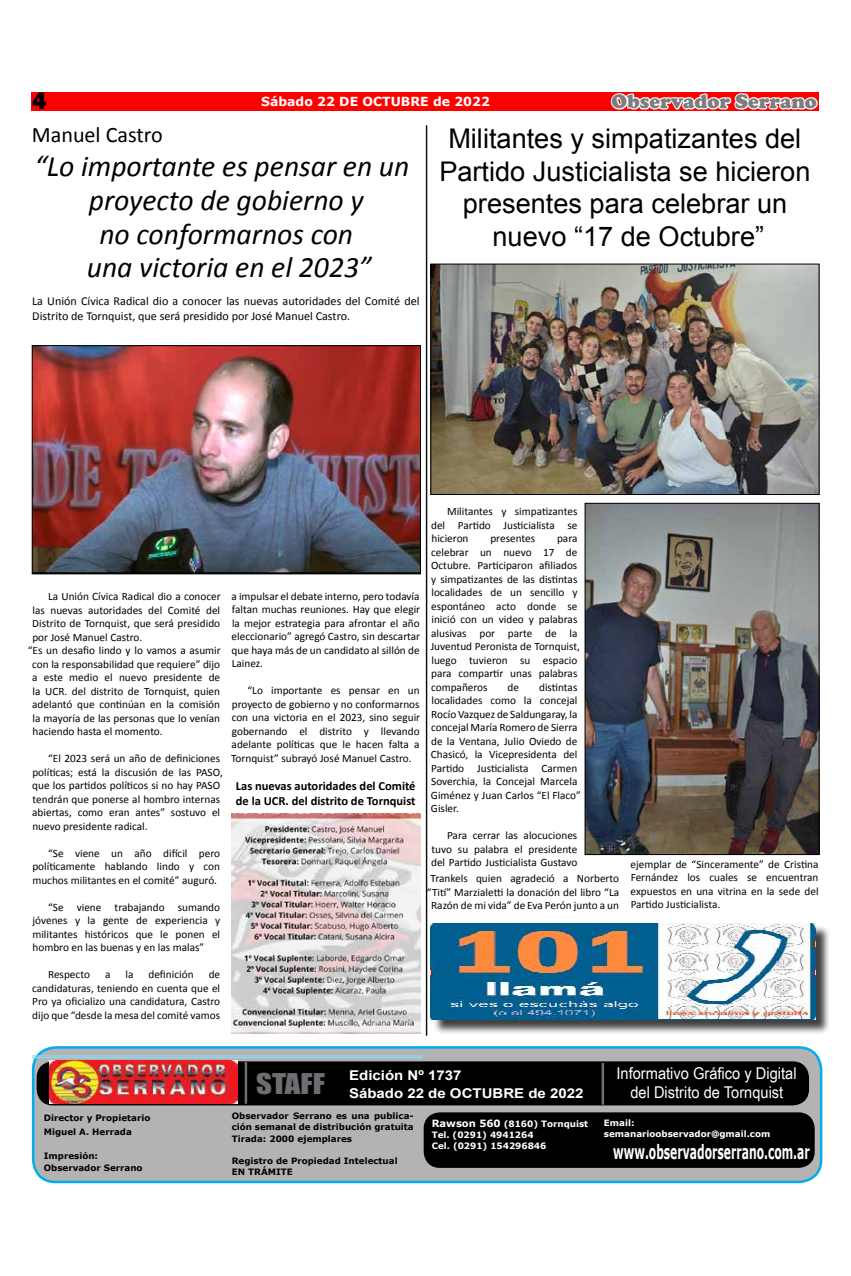
<style>
.page{position:relative;width:851px;height:1276px;background:#fff}
.page>*{position:absolute;margin:0;border:0;box-sizing:border-box;transform-origin:0 0}
.t1{font:italic 29.62px/33.8px "Calibri";color:#000;text-align:center}
.t2{font:27.12px/32.5px "Arial";color:#000;text-align:center}
.t3{font:26.25px "Impact";color:#6d6e71;scale:1.17 1}
.t4{font:800 24.62px "Franklin Gothic";color:#000}
.t5{font:22.12px "Calibri";color:#000}
.t6{font:900 20px "Cooper";color:#7c7d80}
.t7{font:700 19.75px "Verdana";color:#fff;scale:.55 1}
.t8{font:16.25px/19.5px "Arial Narrow";color:#fff;text-align:center;scale:1.1 1}
.t9{font:700 13.5px/18px "Arial";color:#fff;scale:1.11 1}
.t10{font:700 12.5px/15px "Calibri";color:#000}
.t11{font:700 12.5px "Verdana";color:#fff}
.t12{font:12.12px/14.5px "Calibri";color:#000}
.t13{font:11.25px/13.5px "Calibri";color:#000;text-align:justify}
.t14{font:700 8.75px/11.2px "Verdana";color:#000}
.t15{font:700 8.75px/11.2px "Verdana";color:#fff}
.s1{font-size:10px}
</style>
<div class="page">
<div style="left:32px;top:92px;width:787px;height:18px;background:#f00"></div>
<svg style="left:609px;top:93px;width:210px;height:18px"></svg>
<div style="left:33px;top:1047px;width:788px;height:135px;background:#b3b3b3;border-radius:22px"></div>
<div style="left:32px;top:1046px;width:790px;height:137px;border:2px solid #00aeef;border-radius:22px"></div>
<div style="left:425px;top:1113px;width:388px;height:53px;background:#000;border-radius:15px"></div>
<div style="left:423px;top:1112px;width:391px;height:56px;border:2px solid #000;border-radius:15px"></div>
<div style="left:38px;top:1062px;width:769px;height:42px;background:#000;border-radius:15px"></div>
<div style="left:37px;top:1061px;width:771px;height:44px;border:2px solid #000;border-radius:15px"></div>
<img style="left:50px;top:1061px;width:187px;height:43px">
<hr style="left:601px;top:1063px;width:3px;height:41px;background:#6d6e71">
<hr style="left:244px;top:1062px;width:3px;height:41px;background:#6d6e71">
<hr style="left:32px;top:1055px;width:390px;height:1px;background:#8ed8f8">
<hr style="left:32px;top:1057px;width:390px;height:1px;background:#8ed8f8">
<hr style="left:426px;top:125px;width:1px;height:910px;background:#000">
<img style="left:231px;top:813px;width:189px;height:220px">
<img style="left:34px;top:347px;width:385px;height:225px">
<div style="left:32px;top:345px;width:389px;height:229px;border:1px solid #000"></div>
<img style="left:432px;top:266px;width:385px;height:227px">
<div style="left:430px;top:264px;width:389px;height:231px;border:1px solid #000"></div>
<img style="left:586px;top:505px;width:231px;height:348px">
<div style="left:584px;top:503px;width:235px;height:352px;border:1px solid #000"></div>
<div style="left:432px;top:925px;width:399px;height:109px;background:#000;opacity:.75"></div>
<img style="left:431px;top:923px;width:384px;height:96px">
<h3 class="t4" style="left:32px;top:85px;width:16px">4</h3>
<p class="t11" style="left:261px;top:93px;width:230px">Sábado 22 DE OCTUBRE de 2022</p>
<h3 class="t6" style="left:611px;top:90px;width:207px">Observador Serrano</h3>
<h3 class="t5" style="left:32px;top:121px;width:133px">Manuel Castro</h3>
<h1 class="t1" style="left:34px;top:148px;width:376px">“Lo importante es pensar en un proyecto de gobierno y<br>no conformarnos con<br>una victoria en el 2023”</h1>
<p class="t12" style="left:32px;top:294px;width:389px">La Unión Cívica Radical dio a conocer las nuevas autoridades del Comité del<br>Distrito de Tornquist, que será presidido por José Manuel Castro.</p>
<h2 class="t2" style="left:439px;top:122px;width:372px">Militantes y simpatizantes del<br>Partido Justicialista se hicieron presentes para celebrar un nuevo “17 de Octubre”</h2>
<p class="t13" style="left:48px;top:590px;width:174px">La Unión Cívica Radical dio a conocer</p>
<p class="t13" style="left:33px;top:603px;width:189px">las nuevas autoridades del Comité del</p>
<p class="t13" style="left:32px;top:617px;width:189px">Distrito de Tornquist, que será presidido</p>
<p class="t13" style="left:32px;top:630px;width:111px">por José Manuel Castro.</p>
<p class="t13" style="left:28px;top:644px;width:194px">“Es un desafio lindo y lo vamos a asumir</p>
<p class="t13" style="left:32px;top:657px;width:189px">con la responsabilidad que requiere” dijo</p>
<p class="t13" style="left:32px;top:671px;width:189px">a este medio el nuevo presidente de</p>
<p class="t13" style="left:33px;top:684px;width:189px">la UCR. del distrito de Tornquist, quien</p>
<p class="t13" style="left:32px;top:698px;width:189px">adelantó que continúan en la comisión</p>
<p class="t13" style="left:33px;top:711px;width:189px">la mayoría de las personas que lo venían</p>
<p class="t13" style="left:33px;top:725px;width:132px">haciendo hasta el momento.</p>
<p class="t13" style="left:32px;top:752px;width:192px;text-align:left;text-indent:16px">“El 2023 será un año de definiciones políticas; está la discusión de las PASO, que los partidos políticos si no hay PASO tendrán que ponerse al hombro internas abiertas, como eran antes” sostuvo el nuevo presidente radical.</p>
<p class="t13" style="left:32px;top:846px;width:189px;text-indent:16px">“Se viene un año difícil pero políticamente hablando lindo y con muchos militantes en el comité” auguró.</p>
<p class="t13" style="left:32px;top:900px;width:189px;text-indent:16px">“Se viene trabajando sumando jóvenes y la gente de experiencia y militantes históricos que le ponen el hombro en las buenas y en las malas”</p>
<p class="t13" style="left:48px;top:968px;width:43px">Respecto</p>
<p class="t13" style="left:105px;top:968px;width:7px">a</p>
<p class="t13" style="left:125px;top:968px;width:9px">la</p>
<p class="t13" style="left:148px;top:968px;width:47px">definición</p>
<p class="t13" style="left:32px;top:968px;width:189px;text-indent:176px">de candidaturas, teniendo en cuenta que el Pro ya oficializo una candidatura, Castro dijo que “desde la mesa del comité vamos</p>
<p class="t13" style="left:431px;top:505px;width:148px;text-indent:16px">Militantes y simpatizantes del Partido Justicialista se hicieron</p>
<p class="t13" style="left:490px;top:532px;width:46px">presentes</p>
<p class="t13" style="left:430px;top:532px;width:151px;text-align:left;text-indent:126px">para celebrar un nuevo 17 de<br>Octubre. Participaron afiliados y simpatizantes de las distintas localidades de un sencillo y espontáneo acto donde se inició con un video y palabras alusivas por parte de la<br>Juventud Peronista de Tornquist, luego tuvieron su espacio para compartir unas palabras compañeros</p>
<p class="t13" style="left:231px;top:589px;width:190px">a impulsar el debate interno, pero todavía faltan muchas reuniones. Hay que elegir la mejor estrategia para afrontar el año eleccionario” agregó Castro, sin descartar que haya más de un candidato al sillón de Lainez.</p>
<p class="t13" style="left:231px;top:684px;width:190px;text-indent:16px">“Lo importante es pensar en un proyecto de gobierno y no conformarnos con una victoria en el 2023, sino seguir gobernando el distrito y llevando adelante políticas que le hacen falta a Tornquist” subrayó José Manuel Castro.</p>
<p class="t10" style="left:236px;top:778px;width:181px">Las nuevas autoridades del Comité de la UCR. del distrito de Tornquist</p>
<p class="t13" style="left:431px;top:680px;width:151px;text-align:left;text-indent:108px">distintas localidades como la concejal<br>Rocío Vazquez de Saldungaray, la concejal María Romero de Sierra de la Ventana, Julio Oviedo de<br>Chasicó, la Vicepresidenta del<br>Partido Justicialista Carmen<br>Soverchia, la Concejal Marcela<br>Giménez y Juan Carlos “El Flaco”<br>Gisler.</p>
<p class="t13" style="left:431px;top:829px;width:148px;text-indent:16px">Para cerrar las alocuciones tuvo su palabra el presidente del Partido Justicialista Gustavo</p>
<p class="t13" style="left:427px;top:871px;width:194px;text-align:center">Trankels quien agradeció a Norberto “Tití” Marzialetti la donación del libro “La<br>Razón de mi vida” de Eva Perón junto a un</p>
<p class="t13" style="left:507px;top:680px;width:13px">de</p>
<p class="t13" style="left:630px;top:857px;width:189px">ejemplar de “Sinceramente” de Cristina Fernández los cuales se encuentran expuestos en una vitrina en la sede del Partido Justicialista.</p>
<p class="t14" style="left:44px;top:1111px;width:108px;line-height:13.8px">Director y Propietario<br>Miguel A. Herrada</p>
<p class="t14" style="left:44px;top:1149px;width:100px;line-height:12.5px">Impresión:<br>Observador Serrano</p>
<h3 class="t3" style="left:256px;top:1063px;width:60px">STAFF</h3>
<p class="t9" style="left:349px;top:1066px;width:213px">Edición Nº 1737<br>Sábado 22 de OCTUBRE de 2022</p>
<p class="t14" style="left:232px;top:1110px;width:183px;text-align:justify">Observador Serrano es una publica&shy;ción semanal de distribución gratuita Tirada: 2000 ejemplares</p>
<p class="t14" style="left:232px;top:1155px;width:167px">Registro de Propiedad Intelectual<br>EN TRÁMITE</p>
<p class="t15" style="left:431px;top:1117px;width:158px"><span class="s1">Rawson 560</span> (8160) Tornquist<br>Tel. (0291) 4941264<br>Cel. (0291) 154296846</p>
<h3 class="t8" style="left:616px;top:1062px;width:165px">Informativo Gráfico y Digital del Distrito de Tornquist</h3>
<p class="t15" style="left:604px;top:1116px;width:168px">Email: semanarioobservador@gmail.com</p>
<h3 class="t7" style="left:613px;top:1138px;width:358px">www.observadorserrano.com.ar</h3>
</div>
